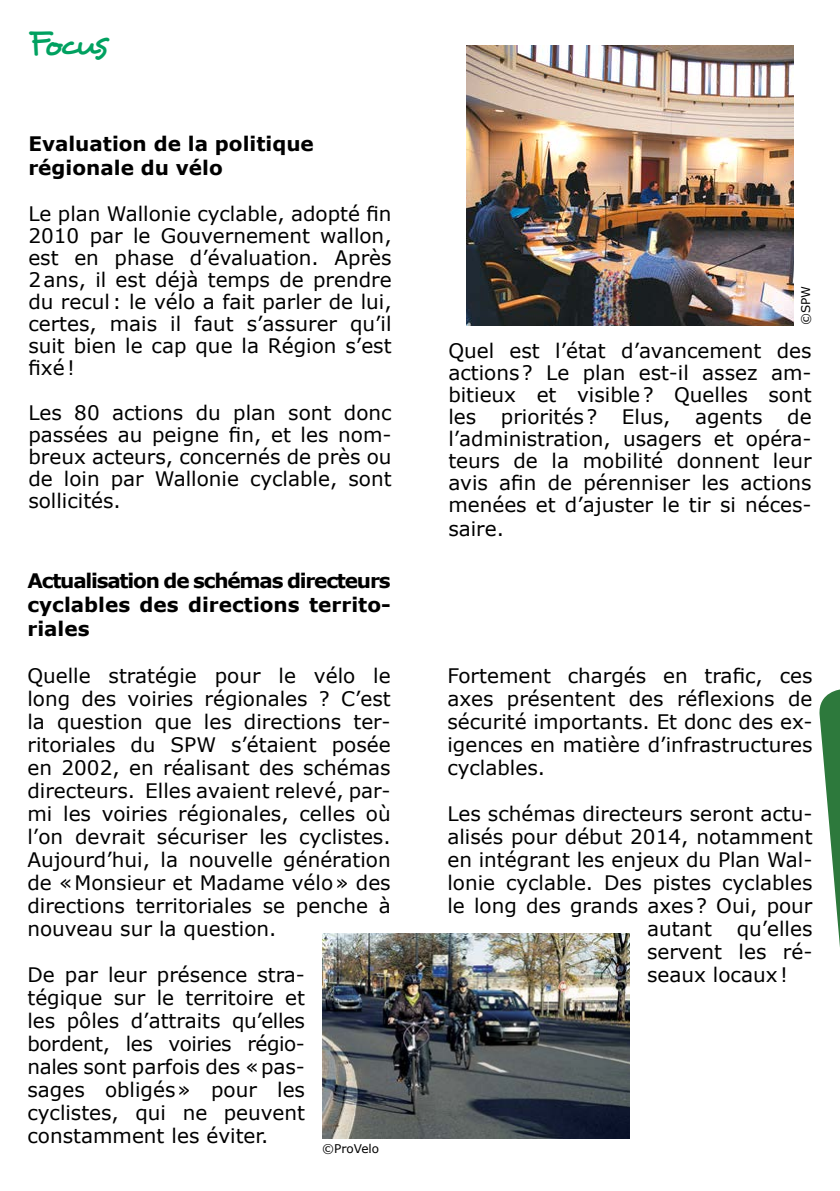
<style>
.page{position:relative;width:840px;height:1191px;background:#fff}
.page>*{position:absolute;margin:0;border:0;box-sizing:border-box;transform-origin:0 0}
.t1{font:36px "Desyrel";letter-spacing:-.135em;color:#00a160}
.t2{font:20px/23px "Verdana";color:#000;text-align:justify}
.t3{font:700 20px/24px "Verdana";color:#000}
.t4{font:12px "Verdana";color:#000}
</style>
<div class="page">
<svg style="left:819px;top:689px;width:20px;height:247px"></svg>
<img style="left:322px;top:933px;width:307px;height:205px">
<img style="left:466px;top:45px;width:327px;height:280px">
<h1 class="t1" style="left:28px;top:21px;width:81px">Focus</h1>
<p class="t3" style="left:28px;top:132px;width:287px">Evaluation de la politique régionale du vélo</p>
<p class="t2" style="left:28px;top:203px;width:364px;line-height:22px">Le plan Wallonie cyclable, adopté fin 2010 par le Gouvernement wallon, est en phase d’évaluation. Après 2ans, il est déjà temps de prendre du recul : le vélo a fait parler de lui, certes, mais il faut s’assurer qu’il suit bien le cap que la Région s’est fixé!</p>
<p class="t2" style="left:28px;top:401px;width:364px;line-height:22px">Les 80 actions du plan sont donc passées au peigne fin, et les nom&shy;breux acteurs, concernés de près ou de loin par Wallonie cyclable, sont sollicités.</p>
<p class="t3" style="left:27px;top:568px;width:364px;text-align:justify">Actualisation de schémas directeurs cyclables des directions territo&shy;riales</p>
<p class="t2" style="left:27px;top:664px;width:364px">Quelle stratégie pour le vélo le long des voiries régionales ? C’est la question que les directions ter&shy;ritoriales du SPW s’étaient posée en 2002, en réalisant des schémas directeurs. Elles avaient relevé, par&shy;mi les voiries régionales, celles où l’on devrait sécuriser les cyclistes.<br>Aujourd’hui, la nouvelle génération de «Monsieur et Madame vélo» des directions territoriales se penche à nouveau sur la question.</p>
<p class="t2" style="left:27px;top:963px;width:279px">De par leur présence stra&shy;tégique sur le territoire et les pôles d’attraits qu’elles bordent, les voiries régio&shy;nales sont parfois des «pas&shy;sages obligés» pour les cyclistes, qui ne peuvent constamment les éviter.</p>
<p class="t4" style="left:322px;top:1140px;width:58px">©ProVelo</p>
<p class="t4" style="left:797px;top:325px;width:41px;rotate:-90deg">©SPW</p>
<p class="t2" style="left:448px;top:340px;width:364px;line-height:22px">Quel est l’état d’avancement des actions? Le plan est-il assez am&shy;bitieux et visible? Quelles sont les priorités? Elus, agents de l’administration, usagers et opéra&shy;teurs de la mobilité donnent leur avis afin de pérenniser les actions menées et d’ajuster le tir si néces-</p>
<p class="t2" style="left:448px;top:517px;width:57px">saire.</p>
<p class="t2" style="left:447px;top:664px;width:366px">Fortement chargés en trafic, ces axes présentent des réflexions de sécurité importants. Et donc des ex&shy;igences en matière d’infrastructures cyclables.</p>
<p class="t2" style="left:447px;top:802px;width:366px">Les schémas directeurs seront actu-</p>
<p class="t2" style="left:447px;top:825px;width:366px">alisés pour début 2014, notamment</p>
<p class="t2" style="left:447px;top:848px;width:366px">en intégrant les enjeux du Plan Wal-</p>
<p class="t2" style="left:447px;top:871px;width:366px">lonie cyclable. Des pistes cyclables</p>
<p class="t2" style="left:447px;top:894px;width:366px">le long des grands axes? Oui, pour</p>
<p class="t2" style="left:646px;top:917px;width:167px">autant qu’elles</p>
<p class="t2" style="left:646px;top:940px;width:167px">servent les ré-</p>
<p class="t2" style="left:646px;top:963px;width:142px">seaux locaux!</p>
</div>
